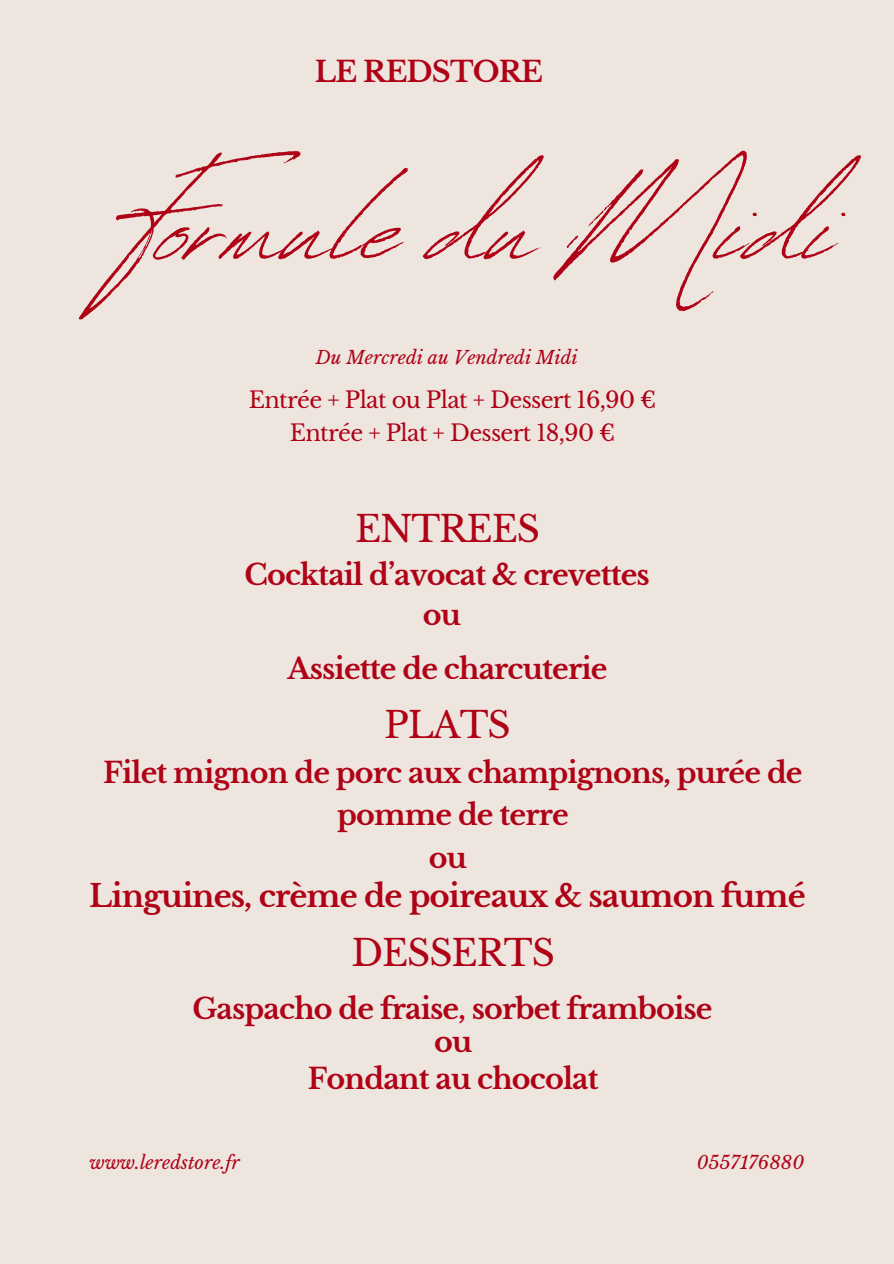
<style>
.page{position:relative;width:894px;height:1264px;background:#fff}
.page>*{position:absolute;margin:0;border:0;box-sizing:border-box;transform-origin:0 0}
.t1{font:180px "Revive 80 Signature";color:#af0216}
.t2{font:36px "Libre Baskerville";letter-spacing:-.03em;color:#af0216}
.t3{font:700 30.75px "Libre Baskerville";letter-spacing:-.03em;color:#af0216}
.t4{font:700 28.5px/41.7px "Libre Baskerville";letter-spacing:-.03em;color:#af0216;text-align:center}
.t5{font:22.5px/32.7px "Libre Baskerville";letter-spacing:-.03em;color:#af0216;text-align:center}
.t6{font:italic 18px "Libre Baskerville";color:#af0216}
</style>
<div class="page">
<div style="left:0;top:0;width:893px;height:1263px;background:#eee5df"></div>
<p class="t4" style="left:315px;top:51px;width:229px">LE REDSTORE</p>
<h3 class="t1" style="left:123px;top:90px;width:715px">Formule du Midi</h3>
<p class="t6" style="left:316px;top:347px;width:263px">Du Mercredi au Vendredi Midi</p>
<p class="t5" style="left:249px;top:384px;width:409px">Entrée + Plat ou Plat + Dessert 16,90 €<br>Entrée + Plat + Dessert 18,90 €</p>
<h1 class="t2" style="left:355px;top:506px;width:186px">ENTREES</h1>
<p class="t4" style="left:244px;top:554px;width:407px">Cocktail d’avocat &amp; crevettes</p>
<p class="t4" style="left:423px;top:594px;width:40px">ou</p>
<p class="t4" style="left:287px;top:647px;width:321px">Assiette de charcuterie</p>
<h4 class="t2" style="left:384px;top:702px;width:128px">PLATS</h4>
<h5 class="t4" style="left:103px;top:752px;width:700px">Filet mignon de porc aux champignons, purée de pomme de terre</h5>
<p class="t4" style="left:428px;top:837px;width:40px">ou</p>
<p class="t3" style="left:89px;top:877px;width:717px">Linguines, crème de poireaux &amp; saumon fumé</p>
<p class="t2" style="left:351px;top:930px;width:205px">DESSERTS</p>
<h2 class="t4" style="left:192px;top:987px;width:521px">Gaspacho de fraise, sorbet framboise</h2>
<p class="t4" style="left:434px;top:1020px;width:40px">ou</p>
<h2 class="t4" style="left:308px;top:1058px;width:292px">Fondant au chocolat</h2>
<p class="t6" style="left:89px;top:1151px;width:152px">www.leredstore.fr</p>
<h2 class="t6" style="left:696px;top:1151px;width:109px">0557176880</h2>
</div>
